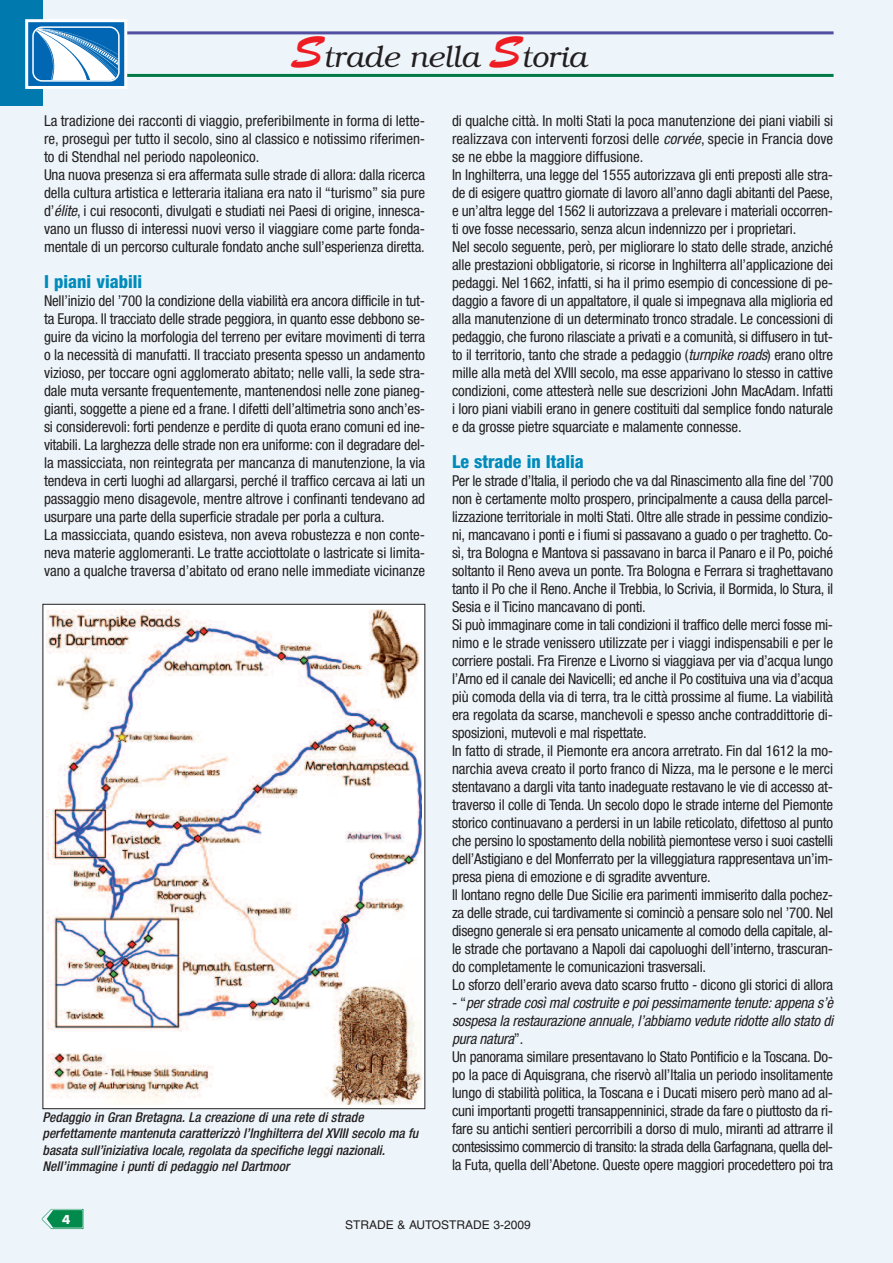
<style>
.page{position:relative;width:893px;height:1263px;background:#edf5fa}
.page>*{position:absolute;margin:0;border:0;box-sizing:border-box;transform-origin:0 0}
.t1{font:italic 300 30px "Bookman";color:#231f20}
.t2{font:800 condensed 18px "Helvetica Neue";color:#008bbb}
.t3{font:condensed 15px/18px "Helvetica Neue";letter-spacing:-.01em;color:#231f20}
.t4{font:italic 500 condensed 13.5px/16.2px "Helvetica Neue";color:#231f20}
.t5{font:12px "Helvetica";color:#231f20}
.t6{font:700 12px "Futura";color:#fff}
.s1{font-family:"Brush Script";font-weight:400;font-style:normal;font-size:45px;color:#ee1d23}
.s2{font-style:italic}
</style>
<div class="page">
<img style="left:42px;top:1209px;width:41px;height:20px">
<hr style="left:44px;top:31px;width:790px;height:3px;background:#504fa1">
<hr style="left:44px;top:74px;width:790px;height:3px;background:#017a47">
<div style="left:0;top:0;width:42px;height:106px;background:#0079ae"></div>
<div style="left:28px;top:22px;width:96px;height:64px;background:#0166b3"></div>
<div style="left:25px;top:19px;width:102px;height:70px;border:3px solid #fff"></div>
<svg style="left:32px;top:26px;width:88px;height:56px"></svg>
<div style="left:43px;top:604px;width:382px;height:505px;background:#fff"></div>
<img style="left:47px;top:609px;width:374px;height:495px">
<h1 class="t1" style="left:291px;top:40px;width:297px"><span class="s1">S</span>trade nella <span class="s1">S</span>toria</h1>
<p class="t3" style="left:44px;top:113px;width:383px">La tradizione dei racconti di viaggio, preferibilmente in forma di lette&shy;re, proseguì per tutto il secolo, sino al classico e notissimo riferimen&shy;to di Stendhal nel periodo napoleonico.<br>Una nuova presenza si era affermata sulle strade di allora: dalla ricerca della cultura artistica e letteraria italiana era nato il “turismo” sia pure d’<span class="s2">élite</span>, i cui resoconti, divulgati e studiati nei Paesi di origine, innesca&shy;vano un flusso di interessi nuovi verso il viaggiare come parte fonda&shy;mentale di un percorso culturale fondato anche sull’esperienza diretta.</p>
<p class="t2" style="left:44px;top:275px;width:100px">I piani viabili</p>
<p class="t3" style="left:44px;top:293px;width:383px">Nell’inizio del ’700 la condizione della viabilità era ancora difficile in tut&shy;ta Europa. Il tracciato delle strade peggiora, in quanto esse debbono se&shy;guire da vicino la morfologia del terreno per evitare movimenti di terra o la necessità di manufatti. Il tracciato presenta spesso un andamento vizioso, per toccare ogni agglomerato abitato; nelle valli, la sede stra&shy;dale muta versante frequentemente, mantenendosi nelle zone pianeg&shy;gianti, soggette a piene ed a frane. I difetti dell’altimetria sono anch’es&shy;si considerevoli: forti pendenze e perdite di quota erano comuni ed ine&shy;vitabili. La larghezza delle strade non era uniforme: con il degradare del&shy;la massicciata, non reintegrata per mancanza di manutenzione, la via tendeva in certi luoghi ad allargarsi, perché il traffico cercava ai lati un passaggio meno disagevole, mentre altrove i confinanti tendevano ad usurpare una parte della superficie stradale per porla a cultura.<br>La massicciata, quando esisteva, non aveva robustezza e non conte&shy;neva materie agglomeranti. Le tratte acciottolate o lastricate si limita&shy;vano a qualche traversa d’abitato od erano nelle immediate vicinanze</p>
<p class="t4" style="left:43px;top:1110px;width:377px">Pedaggio in Gran Bretagna. La creazione di una rete di strade perfettamente mantenuta caratterizzò l’Inghilterra del XVIII secolo ma fu basata sull’iniziativa locale, regolata da specifiche leggi nazionali.<br>Nell’immagine i punti di pedaggio nel Dartmoor</p>
<p class="t3" style="left:452px;top:113px;width:383px">di qualche città. In molti Stati la poca manutenzione dei piani viabili si realizzava con interventi forzosi delle <span class="s2">corvée</span>, specie in Francia dove se ne ebbe la maggiore diffusione.<br>In Inghilterra, una legge del 1555 autorizzava gli enti preposti alle stra&shy;de di esigere quattro giornate di lavoro all’anno dagli abitanti del Paese, e un’altra legge del 1562 li autorizzava a prelevare i materiali occorren&shy;ti ove fosse necessario, senza alcun indennizzo per i proprietari.<br>Nel secolo seguente, però, per migliorare lo stato delle strade, anziché alle prestazioni obbligatorie, si ricorse in Inghilterra all’applicazione dei pedaggi. Nel 1662, infatti, si ha il primo esempio di concessione di pe&shy;daggio a favore di un appaltatore, il quale si impegnava alla miglioria ed alla manutenzione di un determinato tronco stradale. Le concessioni di pedaggio, che furono rilasciate a privati e a comunità, si diffusero in tut&shy;to il territorio, tanto che strade a pedaggio (<span class="s2">turnpike roads</span>) erano oltre mille alla metà del XVIII secolo, ma esse apparivano lo stesso in cattive condizioni, come attesterà nelle sue descrizioni John MacAdam. Infatti i loro piani viabili erano in genere costituiti dal semplice fondo naturale e da grosse pietre squarciate e malamente connesse.</p>
<p class="t2" style="left:452px;top:455px;width:133px">Le strade in Italia</p>
<p class="t3" style="left:452px;top:473px;width:383px">Per le strade d’Italia, il periodo che va dal Rinascimento alla fine del ’700 non è certamente molto prospero, principalmente a causa della parcel&shy;lizzazione territoriale in molti Stati. Oltre alle strade in pessime condizio&shy;ni, mancavano i ponti e i fiumi si passavano a guado o per traghetto. Co&shy;sì, tra Bologna e Mantova si passavano in barca il Panaro e il Po, poiché soltanto il Reno aveva un ponte. Tra Bologna e Ferrara si traghettavano tanto il Po che il Reno. Anche il Trebbia, lo Scrivia, il Bormida, lo Stura, il Sesia e il Ticino mancavano di ponti.<br>Si può immaginare come in tali condizioni il traffico delle merci fosse mi&shy;nimo e le strade venissero utilizzate per i viaggi indispensabili e per le corriere postali. Fra Firenze e Livorno si viaggiava per via d’acqua lungo l’Arno ed il canale dei Navicelli; ed anche il Po costituiva una via d’acqua più comoda della via di terra, tra le città prossime al fiume. La viabilità era regolata da scarse, manchevoli e spesso anche contraddittorie di&shy;sposizioni, mutevoli e mal rispettate.<br>In fatto di strade, il Piemonte era ancora arretrato. Fin dal 1612 la mo&shy;narchia aveva creato il porto franco di Nizza, ma le persone e le merci stentavano a dargli vita tanto inadeguate restavano le vie di accesso at&shy;traverso il colle di Tenda. Un secolo dopo le strade interne del Piemonte storico continuavano a perdersi in un labile reticolato, difettoso al punto che persino lo spostamento della nobilità piemontese verso i suoi castelli dell’Astigiano e del Monferrato per la villeggiatura rappresentava un’im&shy;presa piena di emozione e di sgradite avventure.<br>Il lontano regno delle Due Sicilie era parimenti immiserito dalla pochez&shy;za delle strade, cui tardivamente si cominciò a pensare solo nel ’700. Nel disegno generale si era pensato unicamente al comodo della capitale, al&shy;le strade che portavano a Napoli dai capoluoghi dell’interno, trascuran&shy;do completamente le comunicazioni trasversali.<br>Lo sforzo dell’erario aveva dato scarso frutto - dicono gli storici di allora</p>
<p class="t3" style="left:452px;top:995px;width:383px">- “<span class="s2">per strade così mal costruite e poi pessimamente tenute: appena s’è sospesa la restaurazione annuale, l’abbiamo vedute ridotte allo stato di pura natura</span>”.<br>Un panorama similare presentavano lo Stato Pontificio e la Toscana. Do&shy;po la pace di Aquisgrana, che riservò all’Italia un periodo insolitamente lungo di stabilità politica, la Toscana e i Ducati misero però mano ad al&shy;cuni importanti progetti transappenninici, strade da fare o piuttosto da ri&shy;fare su antichi sentieri percorribili a dorso di mulo, miranti ad attrarre il contesissimo commercio di transito: la strada della Garfagnana, quella del&shy;la Futa, quella dell’Abetone. Queste opere maggiori procedettero poi tra</p>
<p class="t6" style="left:62px;top:1214px;width:10px">4</p>
<p class="t5" style="left:345px;top:1220px;width:187px">STRADE &amp; AUTOSTRADE 3-2009</p>
</div>
